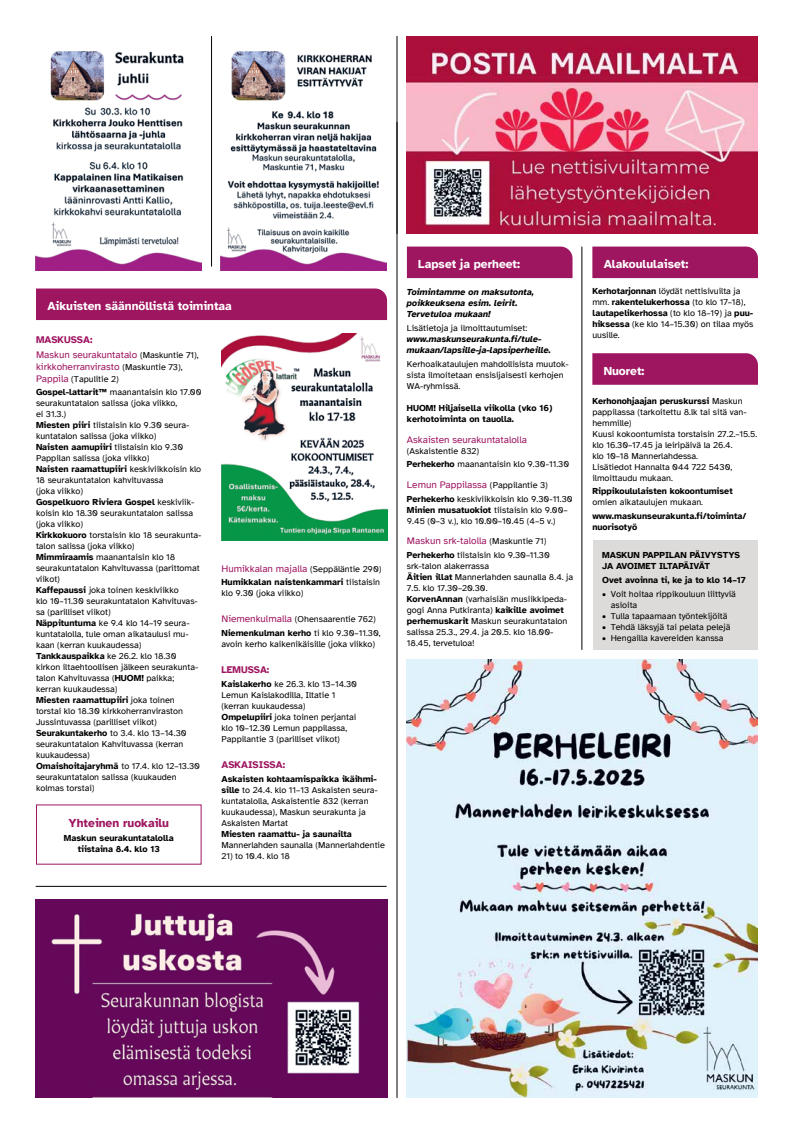
<style>
.page{position:relative;width:794px;height:1134px;background:#fff}
.page>*{position:absolute;margin:0;border:0;box-sizing:border-box;transform-origin:0 0}
.t1{font:700 12px "Atkinson Hyperlegible";color:#fff}
.t2{font:700 12px "Atkinson Hyperlegible";color:#9e1560}
.t3{font:10px/14.8px "Atkinson Hyperlegible";color:#9e1560}
.t4{font:700 10px "Atkinson Hyperlegible";color:#9e1560}
.t5{font:9px/11px "Atkinson Hyperlegible";color:#000}
.t6{font:700 9px/11px "Atkinson Hyperlegible";color:#000}
.t7{font:italic 700 9px/11px "Atkinson Hyperlegible";color:#000}
.s1{color:#9e1560}
.s2{font-weight:700}
.s3{font-size:9px;color:#000}
.s4{font-size:10px;color:#9e1560}
</style>
<div class="page">
<div style="left:593px;top:540px;width:164px;height:110px;background:#dddbd9"></div>
<div style="left:36px;top:288px;width:351px;height:32px;background:#9e1560"></div>
<div style="left:407px;top:247px;width:165px;height:31px;background:#9e1560"></div>
<div style="left:592px;top:247px;width:166px;height:31px;background:#9e1560"></div>
<svg style="left:592px;top:353px;width:166px;height:32px;background:#a01a63"></svg>
<hr style="left:211px;top:36px;width:1px;height:230px;background:#000">
<hr style="left:396px;top:36px;width:1px;height:1061px;background:#000">
<hr style="left:581px;top:247px;width:1px;height:402px;background:#000">
<hr style="left:36px;top:886px;width:350px;height:1px;background:#000">
<img style="left:221px;top:333px;width:166px;height:207px">
<img style="left:221px;top:51px;width:165px;height:219px">
<img style="left:35px;top:51px;width:166px;height:219px">
<img style="left:35px;top:900px;width:352px;height:198px">
<img style="left:407px;top:659px;width:351px;height:439px">
<img style="left:407px;top:36px;width:350px;height:197px">
<h1 class="t1" style="left:47px;top:299px;width:189px">Aikuisten säännöllistä toimintaa<span class="s1">:</span></h1>
<p class="t3" style="left:36px;top:332px;width:164px"><span class="s2">MASKUSSA:<br></span>Maskun seurakuntatalo <span class="s3">(Maskuntie 71),</span></p>
<p class="t3" style="left:36px;top:359px;width:148px">kirkkoherranvirasto <span class="s3">(Maskuntie 73),</span></p>
<p class="t5" style="left:36px;top:372px;width:167px;line-height:13.8px"><span class="s4">Pappila</span> (Tapulitie 2)<br><span class="s2">Gospel-lattarit™</span> maanantaisin klo 17.00</p>
<p class="t5" style="left:36px;top:398px;width:167px">seurakuntatalon salissa (joka viikko,<br>ei 31.3.)<br><span class="s2">Miesten piiri</span> tiistaisin klo 9.30 seura&shy;kuntatalon salissa (joka viikko)<br><span class="s2">Naisten aamupiiri</span> tiistaisin klo 9.30<br>Pappilan salissa (joka viikko)<br><span class="s2">Naisten raamattupiiri</span> keskiviikkoisin klo 18 seurakuntatalon kahvituvassa<br>(joka viikko)<br><span class="s2">Gospelkuoro Riviera Gospel</span> keskiviik&shy;koisin klo 18.30 seurakuntatalon salissa (joka viikko)<br><span class="s2">Kirkkokuoro</span> torstaisin klo 18 seurakunta&shy;talon salissa (joka viikko)<br><span class="s2">Mimmiraamis</span> maanantaisin klo 18 seurakuntatalon Kahvituvassa (parittomat viikot)<br><span class="s2">Kaffepaussi</span> joka toinen keskiviikko<br>klo 10–11.30 seurakuntatalon Kahvituvas&shy;sa (parilliset viikot)<br><span class="s2">Näppituntuma</span> ke 9.4 klo 14–19 seura&shy;kuntatalolla, tule oman aikataulusi mu&shy;kaan (kerran kuukaudessa)<br><span class="s2">Tankkauspaikka</span> ke 26.2. klo 18.30 kirkon iltaehtoollisen jälkeen seurakunta&shy;talon Kahvituvassa (<span class="s2">HUOM!</span> paikka;<br>kerran kuukaudessa)<br><span class="s2">Miesten raamattupiiri</span> joka toinen torstai klo 18.30 kirkkoherranviraston Jussintuvassa (parilliset viikot)<br><span class="s2">Seurakuntakerho</span> to 3.4. klo 13–14.30 seurakuntatalon Kahvituvassa (kerran kuukaudessa)<br><span class="s2">Omaishoitajaryhmä</span> to 17.4. klo 12–13.30 seurakuntatalon salissa (kuukauden kolmas torstai)</p>
<h1 class="t2" style="left:69px;top:816px;width:102px">Yhteinen ruokailu</h1>
<p class="t6" style="left:64px;top:832px;width:111px;text-align:center">Maskun seurakuntatalolla tiistaina 8.4. klo 13</p>
<p class="t3" style="left:221px;top:561px;width:162px">Humikkalan majalla <span class="s3">(Seppäläntie 290)</span></p>
<p class="t5" style="left:221px;top:577px;width:160px"><span class="s2">Humikkalan naistenkammari</span> tiistaisin klo 9.30 (joka viikko)</p>
<p class="t5" style="left:221px;top:612px;width:161px;line-height:13.8px"><span class="s4">Niemenkulmalla</span> (Ohensaarentie 762)<br><span class="s2">Niemenkulman kerho</span> ti klo 9.30–11.30,</p>
<p class="t5" style="left:221px;top:639px;width:155px">avoin kerho kaikenikäisille (joka viikko)</p>
<p class="t4" style="left:221px;top:664px;width:49px">LEMUSSA:</p>
<p class="t5" style="left:221px;top:678px;width:137px"><span class="s2">Kaislakerho</span> ke 26.3. klo 13–14.30<br>Lemun Kaislakodilla, Iltatie 1 (kerran kuukaudessa)<br><span class="s2">Ompelupiiri</span> joka toinen perjantai klo 10–12.30 Lemun pappilassa,<br>Pappilantie 3 (parilliset viikot)</p>
<p class="t4" style="left:221px;top:758px;width:65px">ASKAISISSA:</p>
<p class="t5" style="left:221px;top:773px;width:157px"><span class="s2">Askaisten kohtaamispaikka ikäihmi&shy;sille</span> to 24.4. klo 11–13 Askaisten seura&shy;kuntatalolla, Askaistentie 832 (kerran kuukaudessa), Maskun seurakunta ja Askaisten Martat</p>
<p class="t6" style="left:221px;top:828px;width:132px">Miesten raamattu- ja saunailta</p>
<p class="t5" style="left:221px;top:839px;width:165px">Mannerlahden saunalla (Mannerlahdentie</p>
<p class="t5" style="left:221px;top:850px;width:70px">21) to 10.4. klo 18</p>
<h1 class="t1" style="left:418px;top:257px;width:103px">Lapset ja perheet:</h1>
<h1 class="t1" style="left:604px;top:257px;width:86px">Alakoululaiset:</h1>
<p class="t7" style="left:407px;top:287px;width:129px">Toimintamme on maksutonta, poikkeuksena esim. leirit.<br>Tervetuloa mukaan!</p>
<p class="t5" style="left:407px;top:323px;width:122px">Lisätietoja ja ilmoittautumiset:</p>
<p class="t7" style="left:407px;top:334px;width:146px">www.maskunseurakunta.fi/tule&shy;mukaan/lapsille-ja-lapsiperheille.</p>
<p class="t5" style="left:407px;top:359px;width:163px">Kerhoaikataulujen mahdollisista muutok&shy;sista ilmoitetaan ensisijaisesti kerhojen<br>WA-ryhmissä.</p>
<p class="t6" style="left:407px;top:403px;width:147px">HUOM! Hiljaisella viikolla (vko 16) kerhotoiminta on tauolla.</p>
<p class="t3" style="left:407px;top:432px;width:122px">Askaisten seurakuntatalolla</p>
<p class="t5" style="left:407px;top:444px;width:164px;line-height:13.8px">(Askaistentie 832)<br><span class="s2">Perhekerho</span> maanantaisin klo 9.30-11.30</p>
<p class="t3" style="left:407px;top:477px;width:143px">Lemun Pappilassa <span class="s3">(Pappilantie 3)</span></p>
<p class="t5" style="left:407px;top:493px;width:167px"><span class="s2">Perhekerho</span> keskiviikkoisin klo 9.30-11.30<br><span class="s2">Minien musatuokiot</span> tiistaisin klo 9.00–<br>9.45 (0–3 v.), klo 10.00–10.45 (4–5 v.)</p>
<p class="t3" style="left:407px;top:534px;width:141px">Maskun srk-talolla <span class="s3">(Maskuntie 71)</span></p>
<p class="t5" style="left:407px;top:550px;width:168px"><span class="s2">Perhekerho</span> tiistaisin klo 9.30–11.30 srk-talon alakerrassa<br><span class="s2">Äitien illat</span> Mannerlahden saunalla 8.4. ja 7.5. klo 17.30–20.30.<br><span class="s2">KorvenAnnan</span> (varhaisiän musiikkipeda&shy;gogi Anna Putkiranta) <span class="s2">kaikille avoimet perhemuskarit</span> Maskun seurakuntatalon salissa 25.3., 29.4. ja 20.5. klo 18.00- 18.45, tervetuloa!</p>
<p class="t5" style="left:592px;top:286px;width:162px"><span class="s2">Kerhotarjonnan</span> löydät nettisivuilta ja mm. <span class="s2">rakentelukerhossa</span> (to klo 17–18), <span class="s2">lautapelikerhossa</span> (to klo 18–19) ja <span class="s2">puu&shy;hiksessa</span> (ke klo 14–15.30) on tilaa myös uusille.</p>
<h1 class="t1" style="left:604px;top:364px;width:42px">Nuoret:</h1>
<p class="t5" style="left:592px;top:395px;width:166px"><span class="s2">Kerhonohjaajan peruskurssi</span> Maskun pappilassa (tarkoitettu 8.lk tai sitä van&shy;hemmille)<br>Kuusi kokoontumista torstaisin 27.2.–15.5. klo 16.30–17.45 ja leiripäivä la 26.4.<br>klo 10–18 Mannerlahdessa.<br>Lisätiedot Hannalta 044 722 5430, ilmoittaudu mukaan.</p>
<p class="t6" style="left:592px;top:486px;width:142px">Rippikoululaisten kokoontumiset</p>
<p class="t5" style="left:592px;top:497px;width:112px">omien aikataulujen mukaan.</p>
<p class="t6" style="left:592px;top:511px;width:155px">www.maskunseurakunta.fi/toiminta/ nuorisotyö</p>
<p class="t6" style="left:602px;top:549px;width:139px">MASKUN PAPPILAN PÄIVYSTYS<br>JA AVOIMET ILTAPÄIVÄT</p>
<p class="t6" style="left:602px;top:574px;width:145px">Ovet avoinna ti, ke ja to klo 14–17</p>
<p class="t5" style="left:611px;top:588px;width:127px;text-indent:-9px">• Voit hoitaa rippikouluun liittyviä asioita</p>
<p class="t5" style="left:602px;top:610px;width:127px">• Tulla tapaamaan työntekijöitä</p>
<p class="t5" style="left:602px;top:621px;width:130px">• Tehdä läksyjä tai pelata pelejä</p>
<p class="t5" style="left:602px;top:632px;width:123px">• Hengailla kavereiden kanssa</p>
</div>
